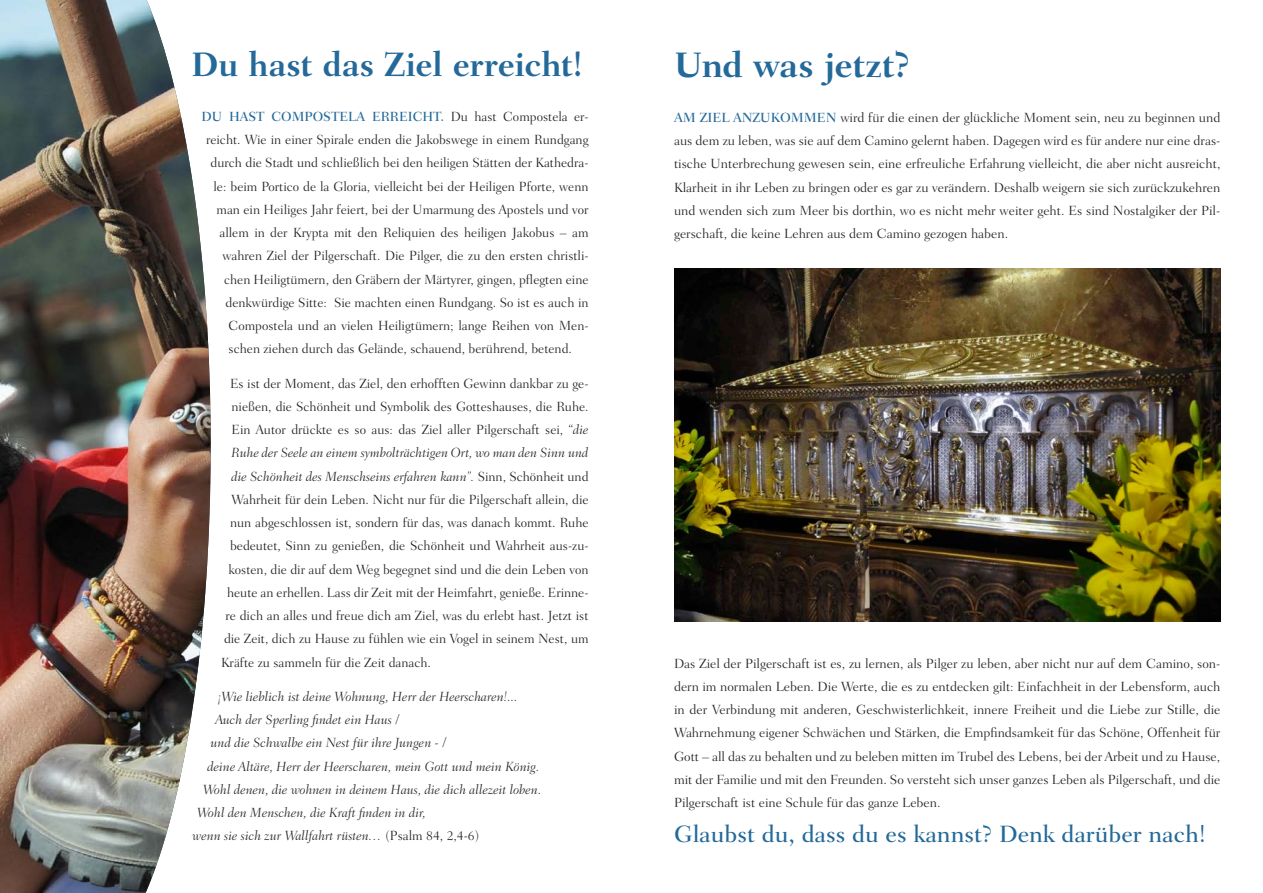
<style>
.page{position:relative;width:1263px;height:893px;background:#fff}
.page>*{position:absolute;margin:0;border:0;box-sizing:border-box;transform-origin:0 0}
.t1{font:700 36px "Fairfield LT Std";letter-spacing:-.01em;color:#236999}
.t2{font:700 34.5px "Fairfield LT Std";letter-spacing:-.005em;color:#236999}
.t3{font:500 24px "Fairfield LT Std";color:#236999}
.t4{font:300 13.5px/23.2px "Fairfield LT Std";color:#231f20;text-align:justify}
.t5{font:italic 300 13.5px "Fairfield LT Std";color:#231f20}
.t6{font:500 13.5px "Fairfield LT Std";color:#236999}
.s1{font-weight:300;color:#231f20}
.s2{font-style:italic}
.s3{font-style:normal}
.s4{font-weight:500;color:#236999}
</style>
<div class="page">
<img style="left:0;top:0;width:211px;height:893px">
<img style="left:674px;top:269px;width:546px;height:353px">
<h2 class="t2" style="left:191px;top:45px;width:393px">Du hast das Ziel erreicht!</h2>
<p class="t6" style="left:202px;top:109px;width:389px">DU HAST COMPOSTELA ERREICHT. <span class="s1">Du hast Compostela er-</span></p>
<p class="t4" style="left:206px;top:128px;width:384px">reicht. Wie in einer Spirale enden die Jakobswege in einem Rundgang</p>
<p class="t4" style="left:211px;top:151px;width:380px">durch die Stadt und schließlich bei den heiligen Stätten der Kathedra-</p>
<p class="t4" style="left:214px;top:175px;width:377px">le: beim Portico de la Gloria, vielleicht bei der Heiligen Pforte, wenn</p>
<p class="t4" style="left:217px;top:198px;width:373px">man ein Heiliges Jahr feiert, bei der Umarmung des Apostels und vor</p>
<p class="t4" style="left:220px;top:221px;width:371px">allem in der Krypta mit den Reliquien des heiligen Jakobus – am</p>
<p class="t4" style="left:223px;top:244px;width:367px">wahren Ziel der Pilgerschaft. Die Pilger, die zu den ersten christli-</p>
<p class="t4" style="left:224px;top:268px;width:366px">chen Heiligtümern, den Gräbern der Märtyrer, gingen, pflegten eine</p>
<p class="t4" style="left:226px;top:291px;width:364px">denkwürdige Sitte: Sie machten einen Rundgang. So ist es auch in</p>
<p class="t4" style="left:229px;top:314px;width:362px">Compostela und an vielen Heiligtümern; lange Reihen von Men-</p>
<p class="t4" style="left:229px;top:337px;width:345px">schen ziehen durch das Gelände, schauend, berührend, betend.</p>
<p class="t4" style="left:230px;top:372px;width:360px">Es ist der Moment, das Ziel, den erhofften Gewinn dankbar zu ge-</p>
<p class="t4" style="left:232px;top:395px;width:359px">nießen, die Schönheit und Symbolik des Gotteshauses, die Ruhe.</p>
<p class="t4" style="left:232px;top:418px;width:358px">Ein Autor drückte es so aus: das Ziel aller Pilgerschaft sei, “<span class="s2">die</span></p>
<p class="t5" style="left:232px;top:445px;width:359px">Ruhe der Seele an einem symbolträchtigen Ort, wo man den Sinn und</p>
<p class="t5" style="left:232px;top:468px;width:358px">die Schönheit des Menschseins erfahren kann”. <span class="s3">Sinn, Schönheit und</span></p>
<p class="t4" style="left:232px;top:488px;width:358px">Wahrheit für dein Leben. Nicht nur für die Pilgerschaft allein, die</p>
<p class="t4" style="left:230px;top:511px;width:360px">nun abgeschlossen ist, sondern für das, was danach kommt. Ruhe</p>
<p class="t4" style="left:230px;top:534px;width:360px">bedeutet, Sinn zu genießen, die Schönheit und Wahrheit aus-zu-</p>
<p class="t4" style="left:229px;top:558px;width:362px">kosten, die dir auf dem Weg begegnet sind und die dein Leben von</p>
<p class="t4" style="left:227px;top:581px;width:363px">heute an erhellen. Lass dir Zeit mit der Heimfahrt, genieße. Erinne-</p>
<p class="t4" style="left:226px;top:604px;width:364px">re dich an alles und freue dich am Ziel, was du erlebt hast. Jetzt ist</p>
<p class="t4" style="left:224px;top:627px;width:366px">die Zeit, dich zu Hause zu fühlen wie ein Vogel in seinem Nest, um</p>
<p class="t4" style="left:221px;top:651px;width:211px">Kräfte zu sammeln für die Zeit danach.</p>
<p class="t5" style="left:218px;top:689px;width:301px">¡Wie lieblich ist deine Wohnung, Herr der Heerscharen!...</p>
<p class="t5" style="left:215px;top:712px;width:186px">Auch der Sperling findet ein Haus /</p>
<p class="t5" style="left:211px;top:735px;width:237px">und die Schwalbe ein Nest für ihre Jungen - /</p>
<p class="t5" style="left:208px;top:758px;width:333px">deine Altäre, Herr der Heerscharen, mein Gott und mein König.</p>
<p class="t5" style="left:203px;top:782px;width:340px">Wohl denen, die wohnen in deinem Haus, die dich allezeit loben.</p>
<p class="t5" style="left:197px;top:805px;width:230px">Wohl den Menschen, die Kraft finden in dir,</p>
<p class="t5" style="left:193px;top:828px;width:288px">wenn sie sich zur Wallfahrt rüsten… <span class="s3">(Psalm 84, 2,4-6)</span></p>
<h1 class="t1" style="left:674px;top:44px;width:238px">Und was jetzt?</h1>
<p class="t4" style="left:674px;top:106px;width:548px"><span class="s4">AM ZIEL ANZUKOMMEN</span> wird für die einen der glückliche Moment sein, neu zu beginnen und aus dem zu leben, was sie auf dem Camino gelernt haben. Dagegen wird es für andere nur eine dras&shy;tische Unterbrechung gewesen sein, eine erfreuliche Erfahrung vielleicht, die aber nicht ausreicht, Klarheit in ihr Leben zu bringen oder es gar zu verändern. Deshalb weigern sie sich zurückzukehren und wenden sich zum Meer bis dorthin, wo es nicht mehr weiter geht. Es sind Nostalgiker der Pil&shy;gerschaft, die keine Lehren aus dem Camino gezogen haben.</p>
<p class="t4" style="left:674px;top:652px;width:548px">Das Ziel der Pilgerschaft ist es, zu lernen, als Pilger zu leben, aber nicht nur auf dem Camino, son&shy;dern im normalen Leben. Die Werte, die es zu entdecken gilt: Einfachheit in der Lebensform, auch in der Verbindung mit anderen, Geschwisterlichkeit, innere Freiheit und die Liebe zur Stille, die Wahrnehmung eigener Schwächen und Stärken, die Empfindsamkeit für das Schöne, Offenheit für Gott – all das zu behalten und zu beleben mitten im Trubel des Lebens, bei der Arbeit und zu Hause, mit der Familie und mit den Freunden. So versteht sich unser ganzes Leben als Pilgerschaft, und die Pilgerschaft ist eine Schule für das ganze Leben.</p>
<h3 class="t3" style="left:674px;top:820px;width:533px">Glaubst du, dass du es kannst? Denk darüber nach!</h3>
</div>
